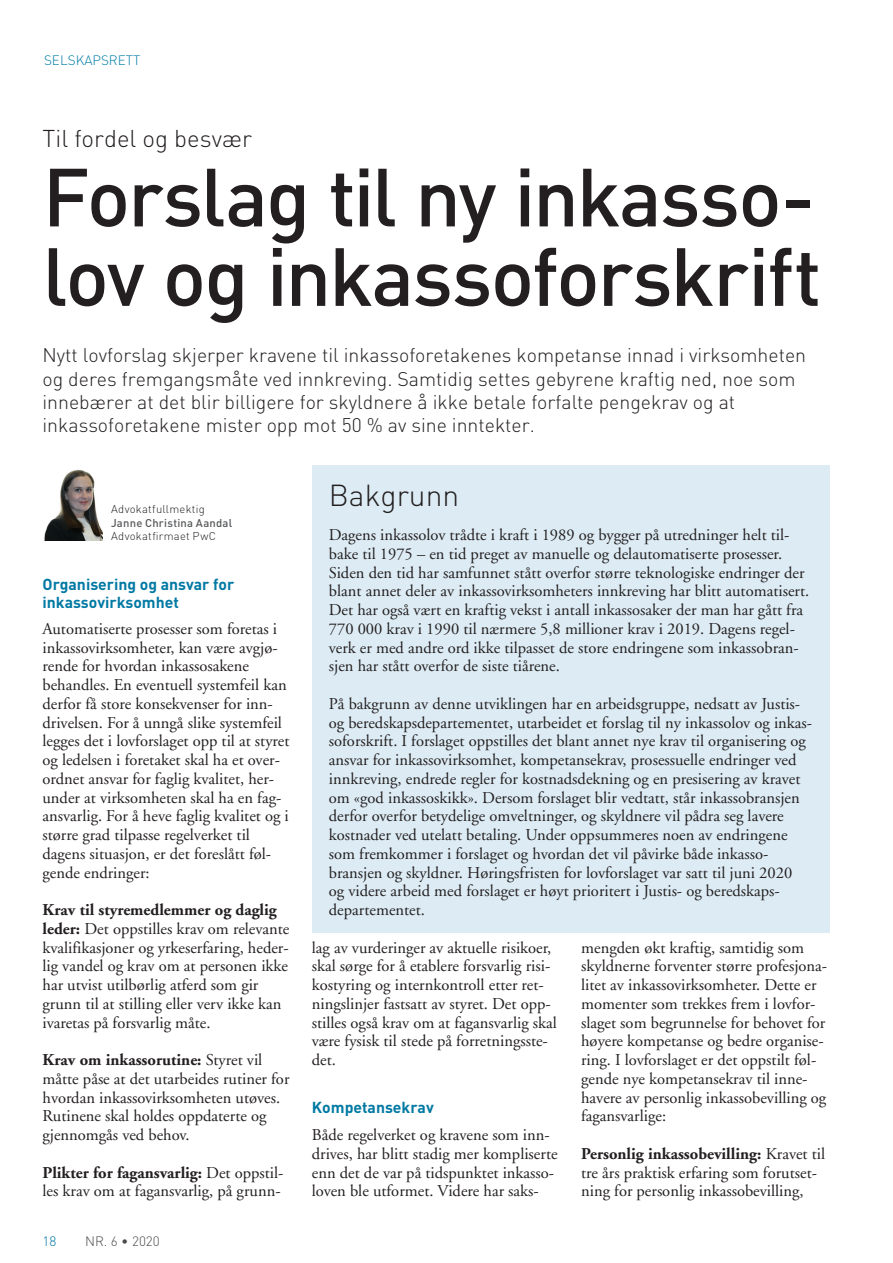
<style>
.page{position:relative;width:893px;height:1263px;background:#fff}
.page>*{position:absolute;margin:0;border:0;box-sizing:border-box;transform-origin:0 0}
.t1{font:500 81px/79.5px "DIN";letter-spacing:-.025em;color:#231f20}
.t2{font:300 30px "DIN";color:#231f20}
.t3{font:300 24px "DIN";color:#231f20}
.t4{font:300 19.5px/23.4px "DIN";color:#231f20}
.t5{font:16.5px/18.8px "Adobe Garamond";color:#231f20}
.t6{font:700 15.75px/18px "DIN";color:#0079a3}
.t7{font:300 13.5px "DIN";color:#007ea7}
.t8{font:300 13.5px "DIN";color:#4b4c4d}
.t9{font:300 13.5px "DIN";color:#0079a3}
.t10{font:300 11.25px "DIN";letter-spacing:.025em;color:#231f20}
.t11{font:500 11.25px "DIN";letter-spacing:.02em;color:#57585a}
.s1{font-weight:700}
</style>
<div class="page">
<img style="left:44px;top:469px;width:59px;height:71px">
<div style="left:312px;top:465px;width:517px;height:467px;background:#ddecf4"></div>
<p class="t7" style="left:44px;top:52px;width:98px">SELSKAPSRETT</p>
<h3 class="t3" style="left:43px;top:123px;width:211px">Til fordel og besvær</h3>
<h1 class="t1" style="left:43px;top:155px;width:780px">Forslag til ny inkasso&shy;lov og inkassoforskrift</h1>
<p class="t4" style="left:43px;top:343px;width:765px">Nytt lovforslag skjerper kravene til inkassoforetakenes kompetanse innad i virksomheten og deres fremgangsmåte ved innkreving. Samtidig settes gebyrene kraftig ned, noe som innebærer at det blir billigere for skyldnere å ikke betale forfalte pengekrav og at inkassoforetakene mister opp mot 50 % av sine inntekter.</p>
<p class="t10" style="left:111px;top:502px;width:95px">Advokatfullmektig</p>
<p class="t11" style="left:111px;top:515px;width:123px">Janne Christina Aandal</p>
<p class="t10" style="left:111px;top:529px;width:107px">Advokatfirmaet PwC</p>
<p class="t6" style="left:43px;top:575px;width:193px">Organisering og ansvar for inkassovirksomhet</p>
<p class="t5" style="left:43px;top:620px;width:248px">Automatiserte prosesser som foretas i inkassovirksomheter, kan være avgjø&shy;rende for hvordan inkassosakene behandles. En eventuell systemfeil kan derfor få store konsekvenser for inn&shy;drivelsen. For å unngå slike systemfeil legges det i lovforslaget opp til at styret og ledelsen i foretaket skal ha et over&shy;ordnet ansvar for faglig kvalitet, her&shy;under at virksomheten skal ha en fag&shy;ansvarlig. For å heve faglig kvalitet og i større grad tilpasse regelverket til dagens situasjon, er det foreslått føl&shy;gende endringer:</p>
<p class="t5" style="left:43px;top:901px;width:248px"><span class="s1">Krav til styremedlemmer og daglig leder:</span> Det oppstilles krav om relevante kvalifikasjoner og yrkeserfaring, heder&shy;lig vandel og krav om at personen ikke har utvist utilbørlig atferd som gir grunn til at stilling eller verv ikke kan ivaretas på forsvarlig måte.</p>
<p class="t5" style="left:43px;top:1051px;width:248px"><span class="s1">Krav om inkassorutine:</span> Styret vil måtte påse at det utarbeides rutiner for hvordan inkassovirksomheten utøves.<br>Rutinene skal holdes oppdaterte og gjennomgås ved behov.</p>
<p class="t5" style="left:43px;top:1163px;width:242px"><span class="s1">Plikter for fagansvarlig:</span> Det oppstil&shy;les krav om at fagansvarlig, på grunn-</p>
<p class="t9" style="left:43px;top:1232px;width:16px">18</p>
<p class="t8" style="left:85px;top:1232px;width:76px">NR. 6 • 2020</p>
<h2 class="t2" style="left:329px;top:477px;width:132px">Bakgrunn</h2>
<p class="t5" style="left:329px;top:526px;width:482px">Dagens inkassolov trådte i kraft i 1989 og bygger på utredninger helt til&shy;bake til 1975 – en tid preget av manuelle og delautomatiserte prosesser.<br>Siden den tid har samfunnet stått overfor større teknologiske endringer der blant annet deler av inkassovirksomheters innkreving har blitt automatisert.<br>Det har også vært en kraftig vekst i antall inkassosaker der man har gått fra 770 000 krav i 1990 til nærmere 5,8 millioner krav i 2019. Dagens regel&shy;verk er med andre ord ikke tilpasset de store endringene som inkassobran&shy;sjen har stått overfor de siste tiårene.</p>
<p class="t5" style="left:329px;top:695px;width:485px">På bakgrunn av denne utviklingen har en arbeidsgruppe, nedsatt av Justis&shy;og beredskapsdepartementet, utarbeidet et forslag til ny inkassolov og inkas&shy;soforskrift. I forslaget oppstilles det blant annet nye krav til organisering og ansvar for inkassovirksomhet, kompetansekrav, prosessuelle endringer ved innkreving, endrede regler for kostnadsdekning og en presisering av kravet om «god inkassoskikk». Dersom forslaget blir vedtatt, står inkassobransjen derfor overfor betydelige omveltninger, og skyldnere vil pådra seg lavere kostnader ved utelatt betaling. Under oppsummeres noen av endringene som fremkommer i forslaget og hvordan det vil påvirke både inkasso&shy;bransjen og skyldner. Høringsfristen for lovforslaget var satt til juni 2020<br>og videre arbeid med forslaget er høyt prioritert i Justis- og beredskaps&shy;departementet.</p>
<p class="t5" style="left:312px;top:938px;width:247px">lag av vurderinger av aktuelle risikoer, skal sørge for å etablere forsvarlig risi&shy;kostyring og internkontroll etter ret&shy;ningslinjer fastsatt av styret. Det opp&shy;stilles også krav om at fagansvarlig skal være fysisk til stede på forretningsste&shy;det.</p>
<p class="t6" style="left:312px;top:1098px;width:123px">Kompetansekrav</p>
<p class="t5" style="left:312px;top:1126px;width:247px">Både regelverket og kravene som inn&shy;drives, har blitt stadig mer kompliserte enn det de var på tidspunktet inkasso&shy;loven ble utformet. Videre har saks-</p>
<p class="t5" style="left:581px;top:938px;width:248px">mengden økt kraftig, samtidig som skyldnerne forventer større profesjona&shy;litet av inkassovirksomheter. Dette er momenter som trekkes frem i lovfor&shy;slaget som begrunnelse for behovet for høyere kompetanse og bedre organise&shy;ring. I lovforslaget er det oppstilt føl&shy;gende nye kompetansekrav til inne&shy;havere av personlig inkassobevilling og fagansvarlige:</p>
<p class="t5" style="left:581px;top:1145px;width:246px"><span class="s1">Personlig inkassobevilling:</span> Kravet til tre års praktisk erfaring som forutset&shy;ning for personlig inkassobevilling,</p>
</div>
